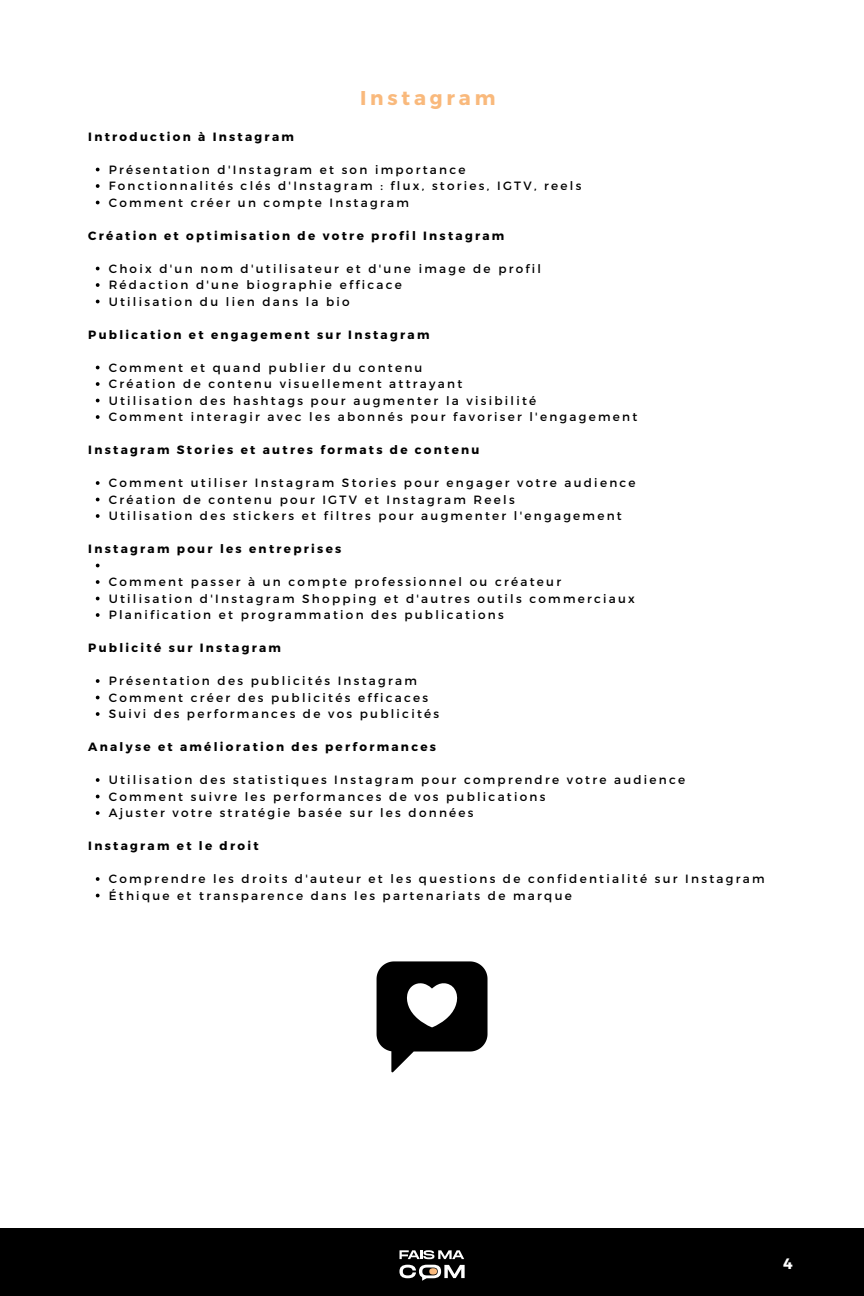
<style>
.page{position:relative;width:864px;height:1296px;background:#fff}
.page>*{position:absolute;margin:0;border:0;box-sizing:border-box;transform-origin:0 0}
.t1{font:700 20px "Montserrat";letter-spacing:.19em;color:#f9b97c}
.t2{font:700 15.1px "Montserrat";color:#fff}
.t3{font:12px "Montserrat";letter-spacing:.19em;color:#000}
.t4{font:700 12px "Montserrat";letter-spacing:.19em;color:#000}
</style>
<div class="page">
<svg style="left:96px;top:168px;width:4px;height:3px"></svg>
<svg style="left:96px;top:184px;width:4px;height:4px"></svg>
<svg style="left:96px;top:201px;width:4px;height:3px"></svg>
<svg style="left:96px;top:267px;width:4px;height:3px"></svg>
<svg style="left:96px;top:283px;width:4px;height:4px"></svg>
<svg style="left:96px;top:300px;width:4px;height:3px"></svg>
<svg style="left:96px;top:366px;width:4px;height:3px"></svg>
<svg style="left:96px;top:382px;width:4px;height:4px"></svg>
<svg style="left:96px;top:399px;width:4px;height:3px"></svg>
<svg style="left:96px;top:415px;width:4px;height:4px"></svg>
<svg style="left:96px;top:481px;width:4px;height:4px"></svg>
<svg style="left:96px;top:498px;width:4px;height:3px"></svg>
<svg style="left:96px;top:514px;width:4px;height:4px"></svg>
<svg style="left:96px;top:564px;width:4px;height:3px"></svg>
<svg style="left:96px;top:580px;width:4px;height:4px"></svg>
<svg style="left:96px;top:597px;width:4px;height:3px"></svg>
<svg style="left:96px;top:613px;width:4px;height:4px"></svg>
<svg style="left:96px;top:679px;width:4px;height:4px"></svg>
<svg style="left:96px;top:696px;width:4px;height:3px"></svg>
<svg style="left:96px;top:712px;width:4px;height:4px"></svg>
<svg style="left:96px;top:778px;width:4px;height:4px"></svg>
<svg style="left:96px;top:795px;width:4px;height:3px"></svg>
<svg style="left:96px;top:811px;width:4px;height:4px"></svg>
<svg style="left:96px;top:877px;width:4px;height:4px"></svg>
<svg style="left:96px;top:894px;width:4px;height:3px"></svg>
<svg style="left:377px;top:961px;width:111px;height:111px"></svg>
<div style="left:0;top:1229px;width:864px;height:67px;background:#000"></div>
<svg style="left:399px;top:1265px;width:66px;height:16px"></svg>
<svg style="left:400px;top:1250px;width:64px;height:9px"></svg>
<p class="t1" style="left:360px;top:85px;width:137px">Instagram</p>
<p class="t4" style="left:88px;top:129px;width:207px">Introduction à Instagram</p>
<p class="t3" style="left:109px;top:162px;width:358px">Présentation d'Instagram et son importance</p>
<p class="t3" style="left:109px;top:178px;width:474px">Fonctionnalités clés d'Instagram : flux, stories, IGTV, reels</p>
<p class="t3" style="left:109px;top:195px;width:302px">Comment créer un compte Instagram</p>
<p class="t4" style="left:88px;top:228px;width:418px">Création et optimisation de votre profil Instagram</p>
<p class="t3" style="left:109px;top:261px;width:434px">Choix d'un nom d'utilisateur et d'une image de profil</p>
<p class="t3" style="left:109px;top:277px;width:295px">Rédaction d'une biographie efficace</p>
<p class="t3" style="left:109px;top:294px;width:243px">Utilisation du lien dans la bio</p>
<p class="t4" style="left:88px;top:327px;width:343px">Publication et engagement sur Instagram</p>
<p class="t3" style="left:109px;top:360px;width:315px">Comment et quand publier du contenu</p>
<p class="t3" style="left:109px;top:376px;width:355px">Création de contenu visuellement attrayant</p>
<p class="t3" style="left:109px;top:393px;width:429px">Utilisation des hashtags pour augmenter la visibilité</p>
<p class="t3" style="left:109px;top:409px;width:530px">Comment interagir avec les abonnés pour favoriser l'engagement</p>
<p class="t4" style="left:88px;top:442px;width:393px">Instagram Stories et autres formats de contenu</p>
<p class="t3" style="left:109px;top:475px;width:528px">Comment utiliser Instagram Stories pour engager votre audience</p>
<p class="t3" style="left:109px;top:492px;width:408px">Création de contenu pour IGTV et Instagram Reels</p>
<p class="t3" style="left:109px;top:508px;width:515px">Utilisation des stickers et filtres pour augmenter l'engagement</p>
<p class="t4" style="left:88px;top:541px;width:255px">Instagram pour les entreprises</p>
<p class="t3" style="left:109px;top:574px;width:454px">Comment passer à un compte professionnel ou créateur</p>
<p class="t3" style="left:109px;top:591px;width:528px">Utilisation d'Instagram Shopping et d'autres outils commerciaux</p>
<p class="t3" style="left:109px;top:607px;width:397px">Planification et programmation des publications</p>
<p class="t4" style="left:88px;top:640px;width:194px">Publicité sur Instagram</p>
<p class="t3" style="left:109px;top:673px;width:310px">Présentation des publicités Instagram</p>
<p class="t3" style="left:109px;top:690px;width:321px">Comment créer des publicités efficaces</p>
<p class="t3" style="left:109px;top:706px;width:332px">Suivi des performances de vos publicités</p>
<p class="t4" style="left:88px;top:739px;width:349px">Analyse et amélioration des performances</p>
<p class="t3" style="left:109px;top:772px;width:578px">Utilisation des statistiques Instagram pour comprendre votre audience</p>
<p class="t3" style="left:109px;top:789px;width:438px">Comment suivre les performances de vos publications</p>
<p class="t3" style="left:109px;top:805px;width:366px">Ajuster votre stratégie basée sur les données</p>
<p class="t4" style="left:88px;top:838px;width:172px">Instagram et le droit</p>
<p class="t3" style="left:109px;top:871px;width:657px">Comprendre les droits d'auteur et les questions de confidentialité sur Instagram</p>
<p class="t3" style="left:109px;top:888px;width:465px">Éthique et transparence dans les partenariats de marque</p>
<p class="t2" style="left:783px;top:1254px;width:11px">4</p>
</div>
